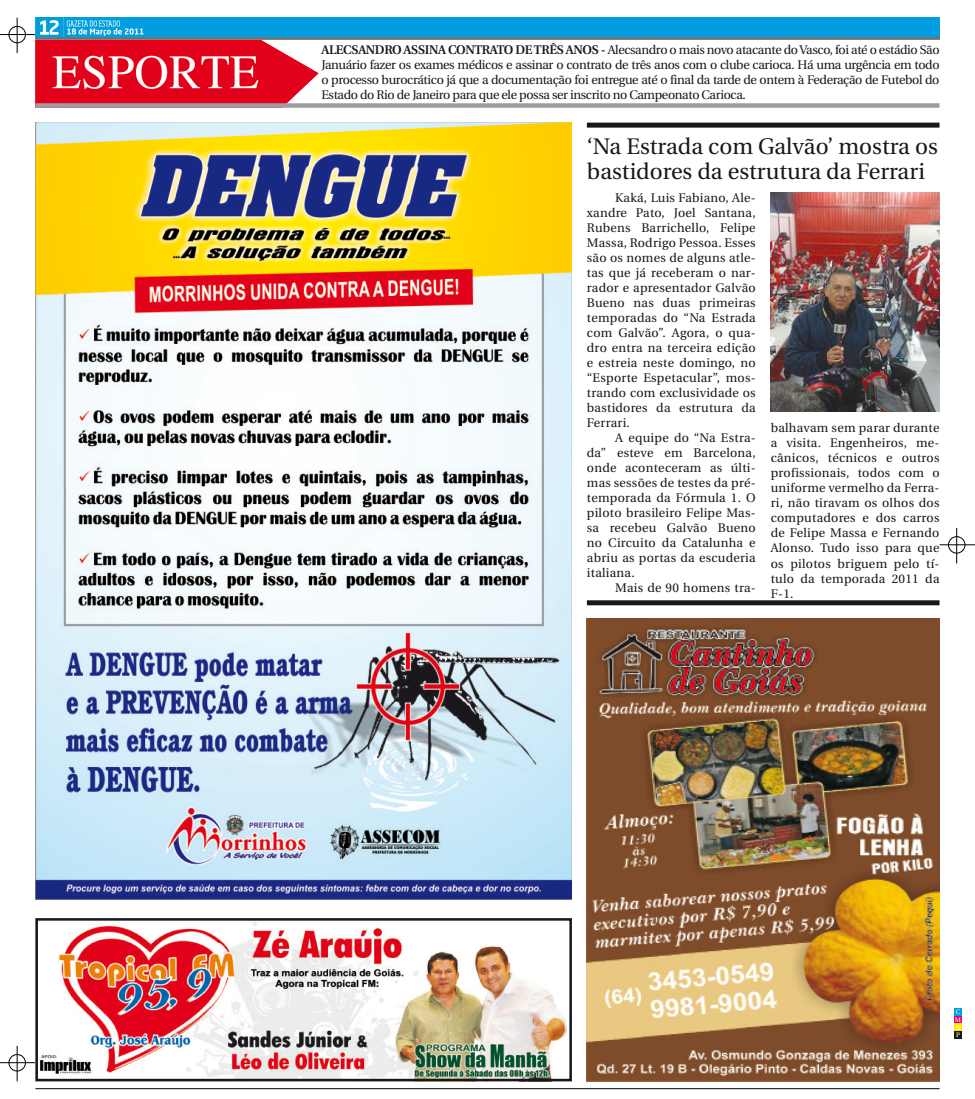
<style>
.page{position:relative;width:975px;height:1099px;background:#fff}
.page>*{position:absolute;margin:0;border:0;box-sizing:border-box;transform-origin:0 0}
.Corpo_de_Texto{font:22.5px "Utopia";color:#1a171c}
.Corpo_de_Texto-2{font:12.5px/15px "Utopia";letter-spacing:.02em;color:#1a171c;text-align:justify}
.Corpo_de_Texto-3{font:6.62px "Utopia";color:#fff}
.s1{font-weight:600}
</style>
<div class="page">
<hr style="left:939px;top:544px;width:35px;height:1px;background:#000">
<hr style="left:956px;top:528px;width:1px;height:35px;background:#000">
<div style="left:948px;top:536px;width:17px;height:17px;border:1px solid #000;border-radius:50%"></div>
<hr style="left:0;top:34px;width:35px;height:1px;background:#000">
<hr style="left:17px;top:18px;width:1px;height:35px;background:#000">
<div style="left:9px;top:26px;width:17px;height:17px;border:1px solid #000;border-radius:50%"></div>
<hr style="left:0;top:1062px;width:35px;height:1px;background:#000">
<hr style="left:17px;top:1045px;width:1px;height:36px;background:#000">
<div style="left:9px;top:1054px;width:17px;height:17px;border:1px solid #000;border-radius:50%"></div>
<div style="left:954px;top:1008px;width:7px;height:7px;background:#009ee0"></div>
<div style="left:954px;top:1015px;width:7px;height:8px;background:#e2007a"></div>
<div style="left:954px;top:1023px;width:7px;height:7px;background:#ffed00"></div>
<div style="left:954px;top:1030px;width:7px;height:8px;background:#1a171c"></div>
<hr style="left:35px;top:1088px;width:904px;height:1px;background:#000">
<img style="left:35px;top:40px;width:283px;height:63px">
<div style="left:35px;top:103px;width:904px;height:5px;background:#9d9ea0"></div>
<img style="left:35px;top:18px;width:904px;height:22px">
<img style="left:587px;top:618px;width:352px;height:463px">
<img style="left:40px;top:921px;width:527px;height:157px">
<div style="left:35px;top:918px;width:537px;height:163px;border:2px solid #1a171c"></div>
<img style="left:770px;top:192px;width:169px;height:220px">
<img style="left:35px;top:122px;width:537px;height:777px">
<hr style="left:587px;top:123px;width:351px;height:4px;background:#1a171c">
<div style="left:587px;top:123px;width:352px;height:5px;border:1px solid #1a171c"></div>
<hr style="left:587px;top:601px;width:351px;height:3px;background:#1a171c">
<div style="left:587px;top:600px;width:352px;height:5px;border:1px solid #1a171c"></div>
<p class="Corpo_de_Texto-2" style="left:321px;top:42px;width:619px"><span class="s1">ALECSANDRO ASSINA CONTRATO DE TRÊS ANOS -</span> Alecsandro o mais novo atacante do Vasco, foi até o estádio São Januário fazer os exames médicos e assinar o contrato de três anos com o clube carioca. Há uma urgência em todo o processo burocrático já que a documentação foi entregue até o final da tarde de ontem à Federação de Futebol do Estado do Rio de Janeiro para que ele possa ser inscrito no Campeonato Carioca.</p>
<p class="Corpo_de_Texto" style="left:587px;top:134px;width:352px">‘Na Estrada com Galvão’ mostra os</p>
<p class="Corpo_de_Texto" style="left:587px;top:159px;width:339px">bastidores da estrutura da Ferrari</p>
<p class="Corpo_de_Texto-2" style="left:587px;top:190px;width:170px;text-indent:28px">Kaká, Luis Fabiano, Ale&shy;xandre Pato, Joel Santana, Rubens Barrichello, Felipe Massa, Rodrigo Pessoa. Esses são os nomes de alguns atle&shy;tas que já receberam o nar&shy;rador e apresentador Galvão Bueno nas duas primeiras temporadas do “Na Estrada com Galvão”. Agora, o qua&shy;dro entra na terceira edição e estreia neste domingo, no “Esporte Espetacular”, mos&shy;trando com exclusividade os bastidores da estrutura da Ferrari.</p>
<p class="Corpo_de_Texto-2" style="left:587px;top:430px;width:170px;text-indent:28px">A equipe do “Na Estra&shy;da” esteve em Barcelona, onde aconteceram as últi&shy;mas sessões de testes da pré&shy;temporada da Fórmula 1. O piloto brasileiro Felipe Mas&shy;sa recebeu Galvão Bueno no Circuito da Catalunha e abriu as portas da escuderia italiana.</p>
<p class="Corpo_de_Texto-2" style="left:615px;top:580px;width:142px">Mais de 90 homens tra-</p>
<p class="Corpo_de_Texto-2" style="left:770px;top:421px;width:170px">balhavam sem parar durante a visita. Engenheiros, me&shy;cânicos, técnicos e outros profissionais, todos com o uniforme vermelho da Ferra&shy;ri, não tiravam os olhos dos computadores e dos carros de Felipe Massa e Fernando Alonso. Tudo isso para que os pilotos briguem pelo tí&shy;tulo da temporada 2011 da F-1.</p>
<p class="Corpo_de_Texto-3" style="left:955px;top:1008px;width:6px">C</p>
<p class="Corpo_de_Texto-3" style="left:954px;top:1016px;width:8px">M</p>
<p class="Corpo_de_Texto-3" style="left:955px;top:1023px;width:6px">A</p>
<p class="Corpo_de_Texto-3" style="left:955px;top:1031px;width:5px">P</p>
</div>
